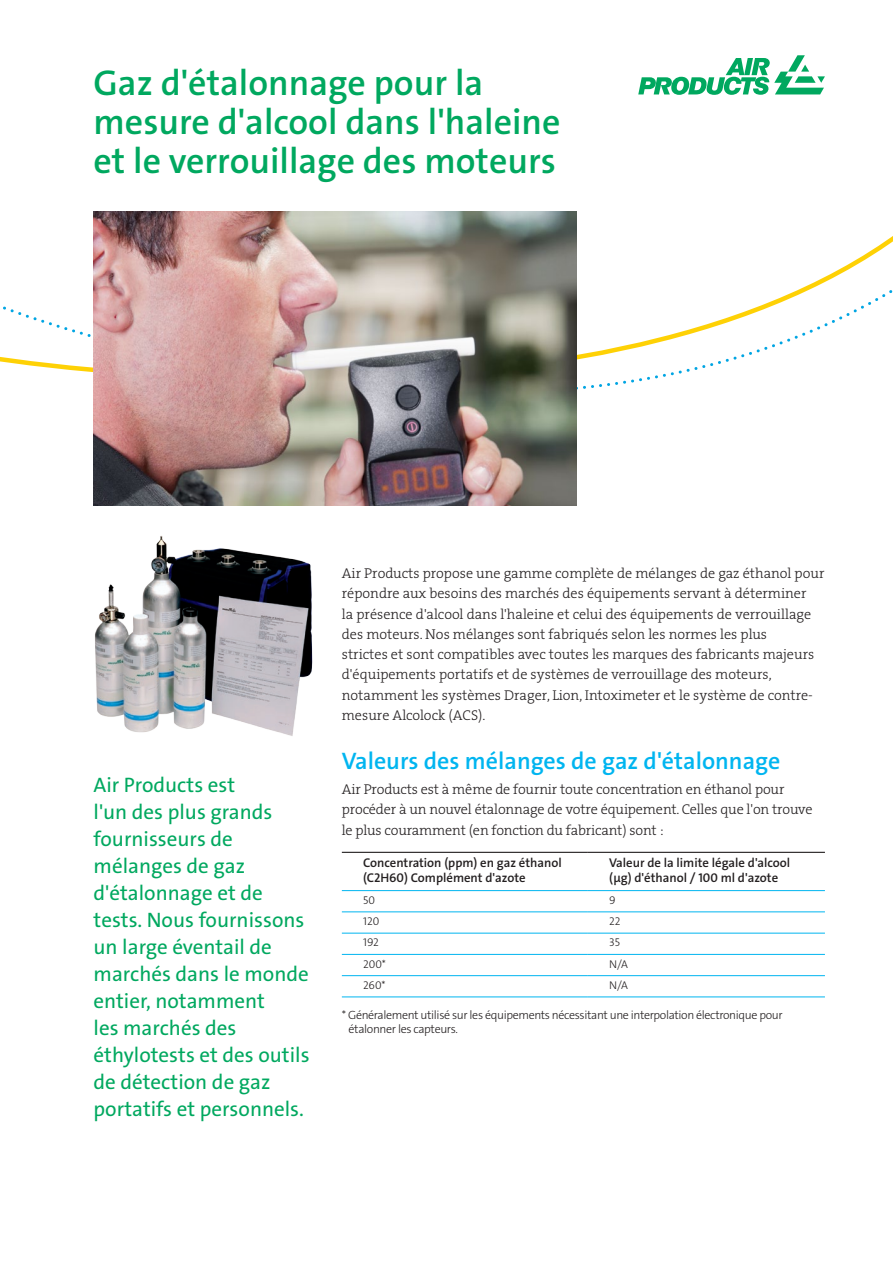
<style>
.page{position:relative;width:893px;height:1263px;background:#fff}
.page>*{position:absolute;margin:0;border:0;box-sizing:border-box;transform-origin:0 0}
.Main_headline{font:600 36px "The Sans LF";color:#00a85f}
.Main_subhead{font:600 36px "The Sans LF";color:#00a85f}
.Table_figure_headlin{font:600 24px "The Sans LF";color:#00b5f0}
.Intro_body_copy{font:21px/27px "The Sans LF";color:#00a85f}
.Body_copy{font:14.25px/20.2px "The Serif LP3 Lig";color:#231f20}
.Table_figure_headlin-2{font:14.25px/20.2px "The Serif LP3 Lig";letter-spacing:-.01em;color:#231f20}
.Table_body_text{font:600 12.75px/15px "The Sans LF";color:#231f20}
.t1{font:300 12px/13.5px "The Sans LF";letter-spacing:-.03em;color:#231f20}
.t2{font:300 11.25px "The Sans LF";color:#231f20}
</style>
<div class="page">
<svg style="left:93px;top:211px;width:800px;height:50px"></svg>
<svg style="left:0;top:261px;width:893px;height:133px"></svg>
<svg style="left:638px;top:55px;width:187px;height:40px"></svg>
<img style="left:94px;top:212px;width:482px;height:293px">
<img style="left:95px;top:536px;width:218px;height:200px">
<hr style="left:342px;top:852px;width:246px;height:1px;background:#231f20">
<hr style="left:588px;top:852px;width:237px;height:1px;background:#231f20">
<hr style="left:342px;top:890px;width:246px;height:1px;background:#00b5f0">
<hr style="left:588px;top:890px;width:237px;height:1px;background:#00b5f0">
<hr style="left:342px;top:911px;width:246px;height:1px;background:#00b5f0">
<hr style="left:588px;top:911px;width:237px;height:1px;background:#00b5f0">
<hr style="left:342px;top:933px;width:246px;height:1px;background:#00b5f0">
<hr style="left:588px;top:933px;width:237px;height:1px;background:#00b5f0">
<hr style="left:342px;top:954px;width:246px;height:1px;background:#00b5f0">
<hr style="left:588px;top:954px;width:237px;height:1px;background:#00b5f0">
<hr style="left:342px;top:975px;width:246px;height:1px;background:#00b5f0">
<hr style="left:588px;top:975px;width:237px;height:1px;background:#00b5f0">
<hr style="left:342px;top:996px;width:246px;height:1px;background:#00b5f0">
<hr style="left:588px;top:996px;width:237px;height:1px;background:#00b5f0">
<p class="Main_headline" style="left:94px;top:60px;width:391px">Gaz d'étalonnage pour la</p>
<p class="Main_headline" style="left:94px;top:99px;width:468px">mesure d'alcool dans l'haleine</p>
<p class="Main_subhead" style="left:94px;top:138px;width:464px">et le verrouillage des moteurs</p>
<p class="Intro_body_copy" style="left:94px;top:772px;width:218px">Air Products est<br>l'un des plus grands fournisseurs de mélanges de gaz d'étalonnage et de tests. Nous fournissons un large éventail de marchés dans le monde entier, notamment<br>les marchés des éthylotests et des outils de détection de gaz portatifs et personnels.</p>
<p class="Body_copy" style="left:342px;top:563px;width:484px">Air Products propose une gamme complète de mélanges de gaz éthanol pour répondre aux besoins des marchés des équipements servant à déterminer<br>la présence d'alcool dans l'haleine et celui des équipements de verrouillage des moteurs. Nos mélanges sont fabriqués selon les normes les plus<br>strictes et sont compatibles avec toutes les marques des fabricants majeurs d'équipements portatifs et de systèmes de verrouillage des moteurs, notamment les systèmes Drager, Lion, Intoximeter et le système de contre&shy;mesure Alcolock (ACS).</p>
<p class="Table_figure_headlin" style="left:342px;top:746px;width:440px">Valeurs des mélanges de gaz d'étalonnage</p>
<p class="Table_figure_headlin-2" style="left:342px;top:779px;width:472px">Air Products est à même de fournir toute concentration en éthanol pour procéder à un nouvel étalonnage de votre équipement. Celles que l'on trouve le plus couramment (en fonction du fabricant) sont :</p>
<p class="Table_body_text" style="left:363px;top:856px;width:200px">Concentration (ppm) en gaz éthanol (C2H60) Complément d'azote</p>
<p class="Table_body_text" style="left:609px;top:856px;width:183px">Valeur de la limite légale d'alcool</p>
<p class="Table_body_text" style="left:609px;top:871px;width:171px">(μg) d'éthanol / 100 ml d'azote</p>
<p class="t2" style="left:363px;top:893px;width:13px">50</p>
<p class="t2" style="left:609px;top:893px;width:8px">9</p>
<p class="t2" style="left:363px;top:914px;width:18px">120</p>
<p class="t2" style="left:609px;top:914px;width:13px">22</p>
<p class="t2" style="left:363px;top:935px;width:17px">192</p>
<p class="t2" style="left:609px;top:935px;width:12px">35</p>
<p class="t2" style="left:363px;top:956px;width:24px">200*</p>
<p class="t2" style="left:609px;top:956px;width:20px">N/A</p>
<p class="t2" style="left:363px;top:978px;width:24px">260*</p>
<p class="t2" style="left:609px;top:978px;width:20px">N/A</p>
<p class="t1" style="left:349px;top:1008px;width:436px;text-indent:-7px">* Généralement utilisé sur les équipements nécessitant une interpolation électronique pour étalonner les capteurs.</p>
</div>
